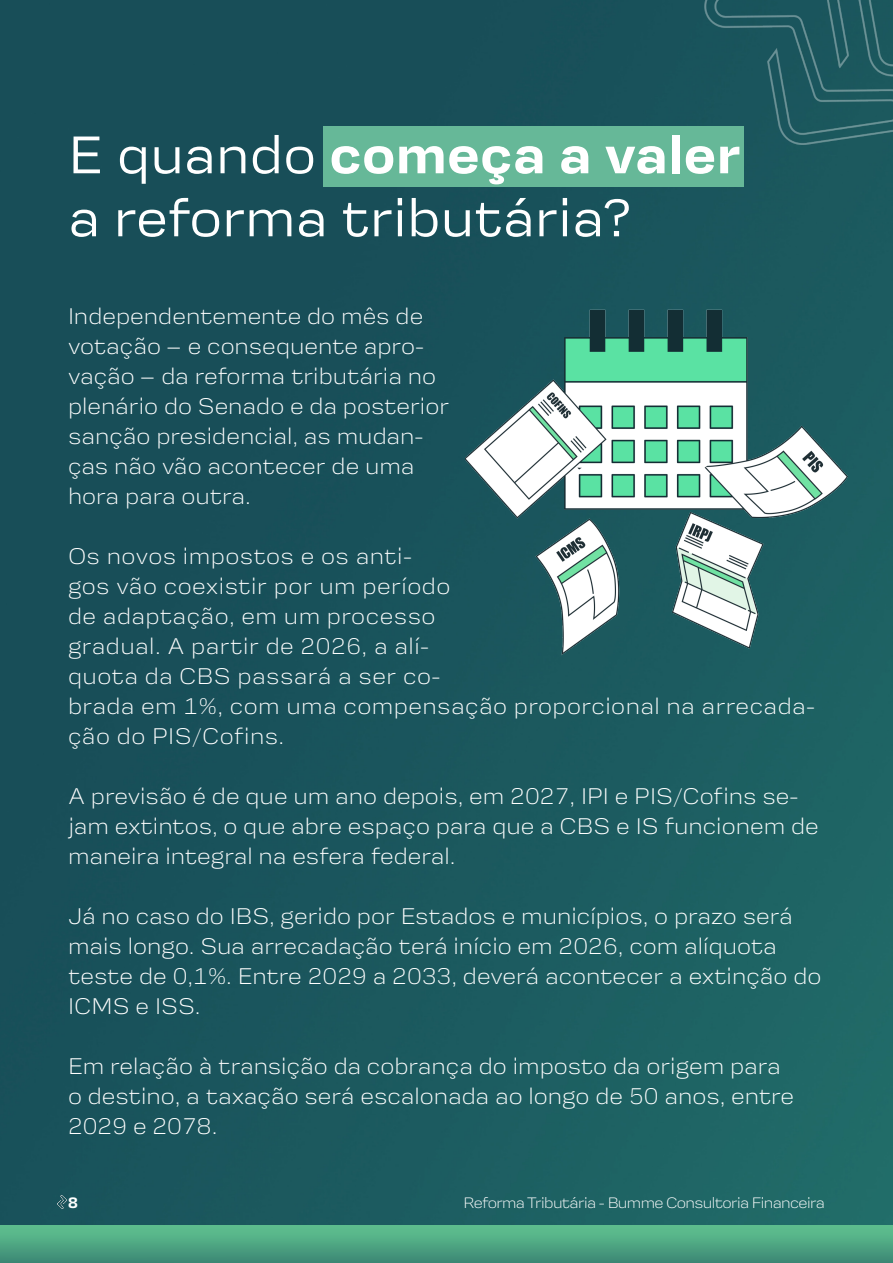
<style>
.page{position:relative;width:893px;height:1263px;background:#fff}
.page>*{position:absolute;margin:0;border:0;box-sizing:border-box;transform-origin:0 0}
.t1{font:700 52.5px "Startup";color:#fff}
.t2{font:52.5px "Startup";letter-spacing:-.005em;color:#fff}
.t3{font:300 22.5px/30px "Startup";color:#fff}
.t4{font:300 15px "Startup";letter-spacing:-.045em;color:#fff}
.t5{font:700 15px "Startup";color:#fff}
.s1{font-weight:400}
</style>
<div class="page">
<img style="left:0;top:0;width:893px;height:1263px">
<svg style="left:57px;top:1196px;width:9px;height:13px"></svg>
<img style="left:704px;top:0;width:189px;height:144px">
<div style="left:323px;top:126px;width:421px;height:60px;background:#66b898"></div>
<img style="left:466px;top:305px;width:392px;height:361px">
<p class="t1" style="left:68px;top:124px;width:675px"><span class="s1">E quando</span> começa a valer</p>
<p class="t2" style="left:68px;top:188px;width:565px">a reforma tributária?</p>
<p class="t3" style="left:68px;top:301px;width:383px">Independentemente do mês de votação – e consequente apro&shy;vação – da reforma tributária no plenário do Senado e da posterior sanção presidencial, as mudan&shy;ças não vão acontecer de uma hora para outra.</p>
<p class="t3" style="left:68px;top:541px;width:749px">Os novos impostos e os anti-<br>gos vão coexistir por um período<br>de adaptação, em um processo<br>gradual. A partir de 2026, a alí-<br>quota da CBS passará a ser co-<br>brada em 1%, com uma compensação proporcional na arrecada&shy;ção do PIS/Cofins.</p>
<p class="t3" style="left:68px;top:781px;width:752px">A previsão é de que um ano depois, em 2027, IPI e PIS/Cofins se&shy;jam extintos, o que abre espaço para que a CBS e IS funcionem de maneira integral na esfera federal.</p>
<p class="t3" style="left:68px;top:901px;width:755px">Já no caso do IBS, gerido por Estados e municípios, o prazo será mais longo. Sua arrecadação terá início em 2026, com alíquota teste de 0,1%. Entre 2029 a 2033, deverá acontecer a extinção do ICMS e ISS.</p>
<p class="t3" style="left:68px;top:1051px;width:728px">Em relação à transição da cobrança do imposto da origem para o destino, a taxação será escalonada ao longo de 50 anos, entre<br>2029 e 2078.</p>
<p class="t5" style="left:68px;top:1194px;width:11px">8</p>
<p class="t4" style="left:464px;top:1194px;width:363px">Reforma Tributária - Bumme Consultoria Financeira</p>
</div>
